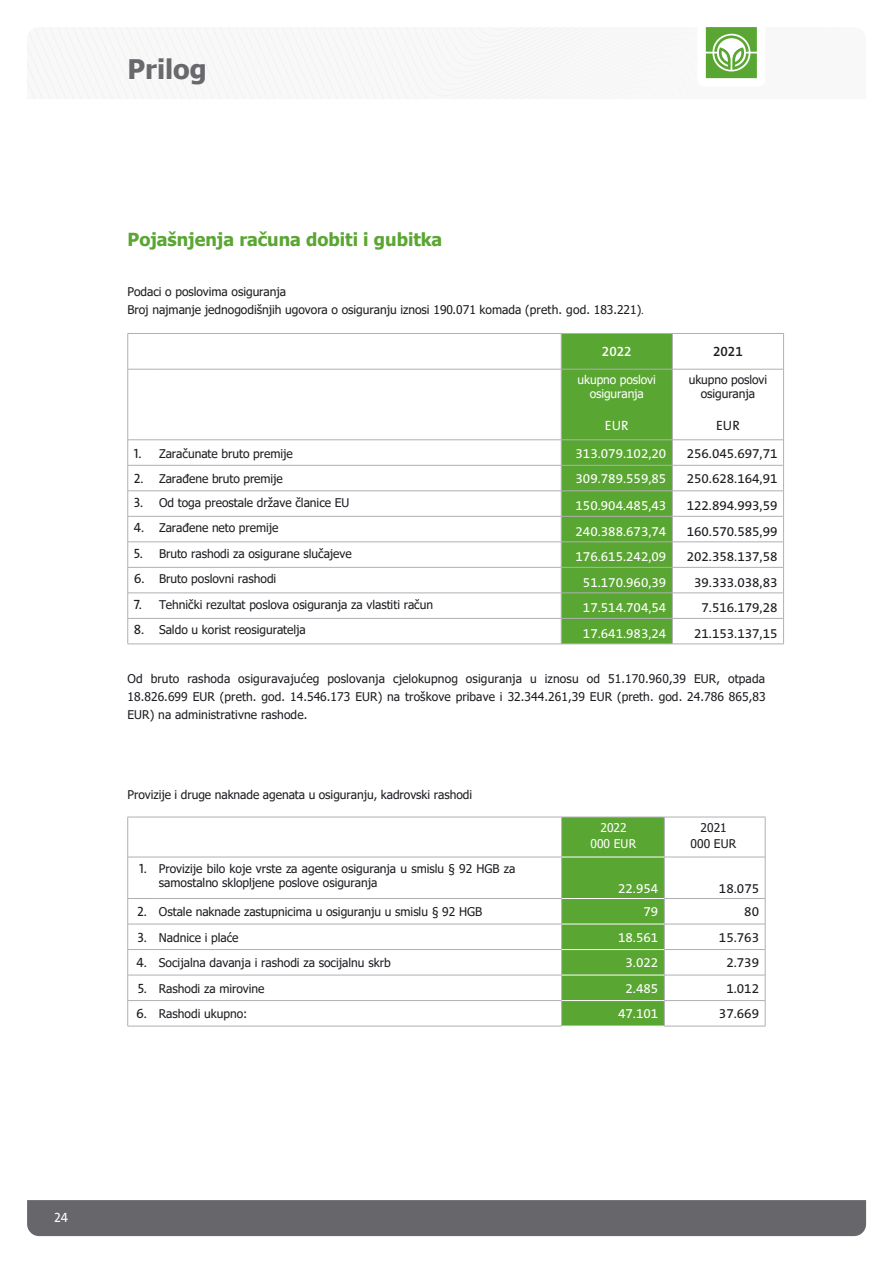
<style>
.page{position:relative;width:893px;height:1263px;background:#fff}
.page>*{position:absolute;margin:0;border:0;box-sizing:border-box;transform-origin:0 0}
.t1{font:700 27px "Tahoma";color:#69686d}
.t2{font:700 18px "Tahoma";color:#5aa632}
.t3{font:13.5px "The Sans Os F";color:#fff}
.t4{font:13.5px "The Sans Os F";color:#1c1d21}
.t5{font:600 13.5px "The Sans Os F";color:#fff}
.t6{font:600 13.5px "The Sans Os F";color:#1c1d21}
.t7{font:12px/18px "Tahoma";color:#1c1d21;text-align:center}
.t8{font:12px/14.4px "Tahoma";letter-spacing:-.005em;color:#fff;text-align:center}
.s1{font-family:"The Sans Os F";font-weight:300;font-size:13.5px}
.s2{font-family:"The Sans Os F";font-size:13.5px}
</style>
<div class="page">
<div style="left:27px;top:1200px;width:839px;height:36px;background:#66666b"></div>
<svg style="left:27px;top:27px;width:730px;height:72px"></svg>
<svg style="left:128px;top:333px;width:25px;height:1px"></svg>
<hr style="left:127px;top:334px;width:1px;height:35px;background:#afb0b4">
<hr style="left:153px;top:333px;width:408px;height:1px;background:#afb0b4">
<hr style="left:672px;top:333px;width:112px;height:1px;background:#afb0b4">
<hr style="left:783px;top:334px;width:1px;height:35px;background:#afb0b4">
<svg style="left:128px;top:369px;width:25px;height:1px"></svg>
<hr style="left:127px;top:369px;width:1px;height:71px;background:#afb0b4">
<hr style="left:153px;top:369px;width:408px;height:1px;background:#afb0b4">
<hr style="left:672px;top:369px;width:112px;height:1px;background:#afb0b4">
<hr style="left:783px;top:369px;width:1px;height:71px;background:#afb0b4">
<hr style="left:153px;top:439px;width:408px;height:1px;background:#afb0b4">
<hr style="left:672px;top:439px;width:112px;height:1px;background:#afb0b4">
<hr style="left:153px;top:465px;width:408px;height:1px;background:#afb0b4">
<hr style="left:672px;top:465px;width:112px;height:1px;background:#afb0b4">
<hr style="left:153px;top:491px;width:408px;height:1px;background:#afb0b4">
<hr style="left:672px;top:491px;width:112px;height:1px;background:#afb0b4">
<hr style="left:153px;top:516px;width:408px;height:1px;background:#afb0b4">
<hr style="left:672px;top:516px;width:112px;height:1px;background:#afb0b4">
<hr style="left:153px;top:542px;width:408px;height:1px;background:#afb0b4">
<hr style="left:672px;top:542px;width:112px;height:1px;background:#afb0b4">
<hr style="left:153px;top:567px;width:408px;height:1px;background:#afb0b4">
<hr style="left:672px;top:567px;width:112px;height:1px;background:#afb0b4">
<hr style="left:153px;top:593px;width:408px;height:1px;background:#afb0b4">
<hr style="left:672px;top:593px;width:112px;height:1px;background:#afb0b4">
<hr style="left:153px;top:618px;width:408px;height:1px;background:#afb0b4">
<hr style="left:672px;top:618px;width:112px;height:1px;background:#afb0b4">
<svg style="left:561px;top:333px;width:112px;height:311px;background:#61a73d"></svg>
<svg style="left:783px;top:440px;width:1px;height:204px"></svg>
<svg style="left:127px;top:439px;width:26px;height:206px"></svg>
<hr style="left:153px;top:644px;width:408px;height:1px;background:#afb0b4">
<hr style="left:561px;top:644px;width:111px;height:1px;background:#afb0b4">
<hr style="left:672px;top:644px;width:112px;height:1px;background:#afb0b4">
<hr style="left:153px;top:817px;width:409px;height:1px;background:#afb0b4">
<hr style="left:664px;top:817px;width:101px;height:1px;background:#afb0b4">
<hr style="left:765px;top:817px;width:1px;height:40px;background:#afb0b4">
<hr style="left:153px;top:857px;width:409px;height:1px;background:#afb0b4">
<hr style="left:664px;top:857px;width:101px;height:1px;background:#afb0b4">
<hr style="left:765px;top:857px;width:1px;height:41px;background:#afb0b4">
<hr style="left:153px;top:898px;width:409px;height:1px;background:#afb0b4">
<hr style="left:664px;top:898px;width:101px;height:1px;background:#afb0b4">
<hr style="left:153px;top:924px;width:409px;height:1px;background:#afb0b4">
<hr style="left:664px;top:924px;width:101px;height:1px;background:#afb0b4">
<hr style="left:153px;top:949px;width:409px;height:1px;background:#afb0b4">
<hr style="left:664px;top:949px;width:101px;height:1px;background:#afb0b4">
<hr style="left:153px;top:975px;width:409px;height:1px;background:#afb0b4">
<hr style="left:664px;top:975px;width:101px;height:1px;background:#afb0b4">
<hr style="left:153px;top:1000px;width:409px;height:1px;background:#afb0b4">
<hr style="left:664px;top:1000px;width:101px;height:1px;background:#afb0b4">
<svg style="left:561px;top:817px;width:104px;height:209px;background:#5da737"></svg>
<svg style="left:765px;top:899px;width:1px;height:127px"></svg>
<hr style="left:153px;top:1026px;width:409px;height:1px;background:#afb0b4">
<hr style="left:664px;top:1026px;width:101px;height:1px;background:#afb0b4">
<svg style="left:128px;top:817px;width:25px;height:1px"></svg>
<hr style="left:127px;top:817px;width:1px;height:40px;background:#afb0b4">
<svg style="left:128px;top:857px;width:25px;height:1px"></svg>
<hr style="left:127px;top:857px;width:1px;height:41px;background:#afb0b4">
<svg style="left:127px;top:898px;width:26px;height:129px"></svg>
<hr style="left:562px;top:857px;width:102px;height:1px;background:#fff">
<hr style="left:562px;top:898px;width:102px;height:1px;background:#fff">
<hr style="left:562px;top:924px;width:102px;height:1px;background:#fff">
<hr style="left:562px;top:949px;width:102px;height:1px;background:#fff">
<hr style="left:562px;top:975px;width:102px;height:1px;background:#fff">
<hr style="left:562px;top:1000px;width:102px;height:1px;background:#fff">
<h1 class="t1" style="left:128px;top:56px;width:81px">Prilog</h1>
<h2 class="t2" style="left:128px;top:231px;width:316px">Pojašnjenja računa dobiti i gubitka</h2>
<p class="t7" style="left:127px;top:283px;width:518px;text-align:left">Podaci o poslovima osiguranja<br>Broj najmanje jednogodišnjih ugovora o osiguranju iznosi 190.071 komada (preth. god. 183.221)<span class="s1">.</span></p>
<p class="t5" style="left:602px;top:343px;width:31px">2022</p>
<p class="t6" style="left:713px;top:343px;width:31px">2021</p>
<p class="t8" style="left:578px;top:373px;width:80px">ukupno poslovi osiguranja</p>
<p class="t3" style="left:605px;top:417px;width:25px">EUR</p>
<p class="t7" style="left:689px;top:373px;width:80px;line-height:14.4px">ukupno poslovi osiguranja</p>
<p class="t4" style="left:716px;top:417px;width:25px">EUR</p>
<p class="t7" style="left:134px;top:445px;width:161px"><span class="s2">1.</span> Zaračunate bruto premije</p>
<p class="t3" style="left:575px;top:444px;width:92px">313.079.102,20</p>
<p class="t4" style="left:687px;top:444px;width:92px">256.045.697,71</p>
<p class="t7" style="left:134px;top:470px;width:151px"><span class="s2">2.</span> Zarađene bruto premije</p>
<p class="t3" style="left:575px;top:470px;width:92px">309.789.559,85</p>
<p class="t4" style="left:687px;top:470px;width:92px">250.628.164,91</p>
<p class="t7" style="left:134px;top:494px;width:217px"><span class="s2">3.</span> Od toga preostale države članice EU</p>
<p class="t3" style="left:575px;top:497px;width:92px">150.904.485,43</p>
<p class="t4" style="left:687px;top:497px;width:92px">122.894.993,59</p>
<p class="t7" style="left:134px;top:520px;width:146px"><span class="s2">4.</span> Zarađene neto premije</p>
<p class="t3" style="left:575px;top:523px;width:92px">240.388.673,74</p>
<p class="t4" style="left:687px;top:523px;width:92px">160.570.585,99</p>
<p class="t7" style="left:134px;top:545px;width:220px"><span class="s2">5.</span> Bruto rashodi za osigurane slučajeve</p>
<p class="t3" style="left:575px;top:548px;width:92px">176.615.242,09</p>
<p class="t4" style="left:687px;top:548px;width:92px">202.358.137,58</p>
<p class="t7" style="left:134px;top:571px;width:144px"><span class="s2">6.</span> Bruto poslovni rashodi</p>
<p class="t3" style="left:583px;top:574px;width:85px">51.170.960,39</p>
<p class="t4" style="left:694px;top:574px;width:85px">39.333.038,83</p>
<p class="t7" style="left:134px;top:596px;width:301px"><span class="s2">7.</span> Tehnički rezultat poslova osiguranja za vlastiti račun</p>
<p class="t3" style="left:583px;top:599px;width:85px">17.514.704,54</p>
<p class="t4" style="left:701px;top:599px;width:78px">7.516.179,28</p>
<p class="t7" style="left:134px;top:622px;width:174px"><span class="s2">8.</span> Saldo u korist reosiguratelja</p>
<p class="t3" style="left:583px;top:625px;width:85px">17.641.983,24</p>
<p class="t4" style="left:694px;top:625px;width:85px">21.153.137,15</p>
<p class="t7" style="left:127px;top:670px;width:640px;text-align:justify">Od bruto rashoda osiguravajućeg poslovanja cjelokupnog osiguranja u iznosu od 51.170.960,39 EUR, otpada 18.826.699 EUR (preth. god. 14.546.173 EUR) na troškove pribave i 32.344.261,39 EUR (preth. god. 24.786 865,83<br>EUR) na administrativne rashode.</p>
<p class="t7" style="left:128px;top:786px;width:346px">Provizije i druge naknade agenata u osiguranju, kadrovski rashodi</p>
<p class="t7" style="left:159px;top:862px;width:358px;line-height:14.4px;text-align:left;text-indent:-20px"><span class="s2">1.</span> Provizije bilo koje vrste za agente osiguranja u smislu § 92 HGB za samostalno sklopljene poslove osiguranja</p>
<p class="t8" style="left:590px;top:820px;width:47px;line-height:16.2px">2022<br>000 EUR</p>
<p class="t7" style="left:691px;top:820px;width:47px;line-height:16.2px">2021<br>000 EUR</p>
<p class="t3" style="left:618px;top:879px;width:42px">22.954</p>
<p class="t4" style="left:719px;top:879px;width:42px">18.075</p>
<p class="t7" style="left:137px;top:904px;width:347px"><span class="s2">2.</span> Ostale naknade zastupnicima u osiguranju u smislu § 92 HGB</p>
<p class="t3" style="left:643px;top:903px;width:16px">79</p>
<p class="t4" style="left:744px;top:903px;width:16px">80</p>
<p class="t7" style="left:138px;top:929px;width:103px"><span class="s2">3.</span> Nadnice i plaće</p>
<p class="t3" style="left:618px;top:928px;width:42px">18.561</p>
<p class="t4" style="left:719px;top:928px;width:42px">15.763</p>
<p class="t7" style="left:136px;top:955px;width:256px"><span class="s2">4.</span> Socijalna davanja i rashodi za socijalnu skrb</p>
<p class="t3" style="left:625px;top:954px;width:34px">3.022</p>
<p class="t4" style="left:726px;top:954px;width:34px">2.739</p>
<p class="t7" style="left:138px;top:980px;width:128px"><span class="s2">5.</span> Rashodi za mirovine</p>
<p class="t3" style="left:625px;top:979px;width:34px">2.485</p>
<p class="t4" style="left:726px;top:979px;width:34px">1.012</p>
<p class="t7" style="left:136px;top:1006px;width:113px"><span class="s2">6.</span> Rashodi ukupno:</p>
<p class="t3" style="left:618px;top:1005px;width:42px">47.101</p>
<p class="t4" style="left:719px;top:1005px;width:42px">37.669</p>
<p class="t3" style="left:54px;top:1208px;width:16px">24</p>
</div>
